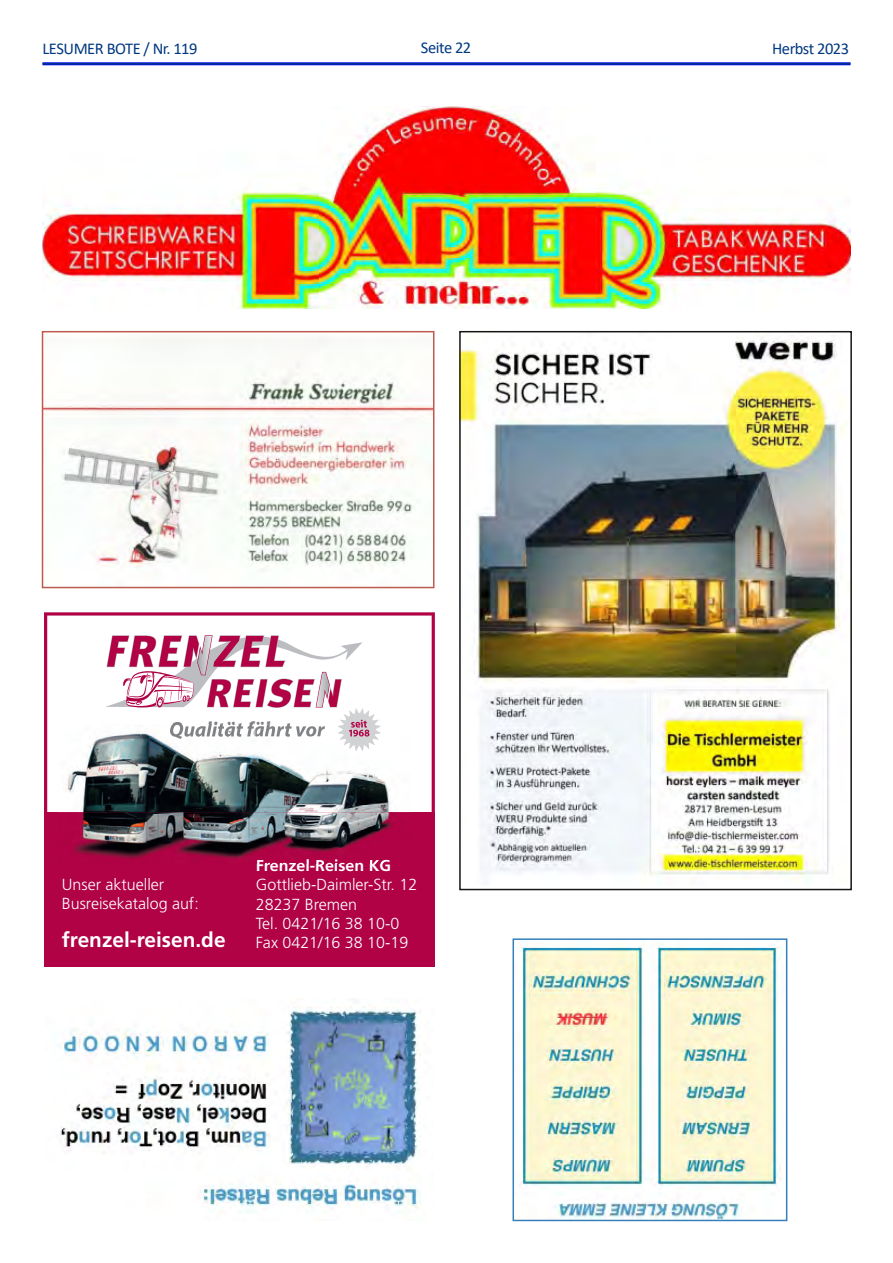
<style>
.page{position:relative;width:893px;height:1263px;background:#fff}
.page>*{position:absolute;margin:0;border:0;box-sizing:border-box;transform-origin:0 0}
.t1{font:700 20.85px "Frutiger";color:#fff}
.t2{font:16.5px "Calibri";letter-spacing:-.025em;color:#003980}
.t3{font:300 16.05px/19.2px "Frutiger";color:#fff}
.t4{font:700 16.05px "Frutiger";color:#fff}
.t5{font:10.2px "Adobe Corp ID Myriad Bd";color:#b00245}
</style>
<div class="page">
<hr style="left:43px;top:62px;width:807px;height:3px;background:#00f">
<hr style="left:43px;top:63px;width:807px;height:2px;background:#003980">
<img style="left:60px;top:1006px;width:361px;height:206px">
<img style="left:43px;top:106px;width:807px;height:202px">
<img style="left:45px;top:337px;width:386px;height:234px">
<div style="left:42px;top:331px;width:392px;height:257px;border:2px solid #be594f"></div>
<img style="left:515px;top:941px;width:267px;height:277px">
<div style="left:512px;top:938px;width:275px;height:283px;border:2px solid #367fbd"></div>
<svg style="left:44px;top:612px;width:391px;height:355px;fill:#b00245"></svg>
<img style="left:58px;top:724px;width:352px;height:139px">
<svg style="left:105px;top:635px;width:276px;height:116px"></svg>
<img style="left:353px;top:730px;width:16px;height:6px">
<img style="left:257px;top:859px;width:133px;height:4px">
<img style="left:462px;top:337px;width:382px;height:543px">
<div style="left:459px;top:331px;width:393px;height:559px;border:2px solid #161513"></div>
<p class="t2" style="left:43px;top:42px;width:157px">LESUMER BOTE / Nr. 119</p>
<p class="t2" style="left:421px;top:41px;width:52px">Seite 22</p>
<p class="t2" style="left:772px;top:41px;width:79px">Herbst 2023</p>
<p class="t5" style="left:351px;top:719px;width:18px">seit</p>
<p class="t3" style="left:62px;top:875px;width:138px">Unser aktueller<br>Busreisekatalog auf:</p>
<p class="t1" style="left:62px;top:928px;width:165px">frenzel-reisen.de</p>
<p class="t4" style="left:256px;top:856px;width:137px">Frenzel-Reisen KG</p>
<p class="t3" style="left:256px;top:875px;width:163px">Gottlieb-Daimler-Str. 12<br>28237 Bremen<br>Tel. 0421/16 38 10-0<br>Fax 0421/16 38 10-19</p>
</div>
